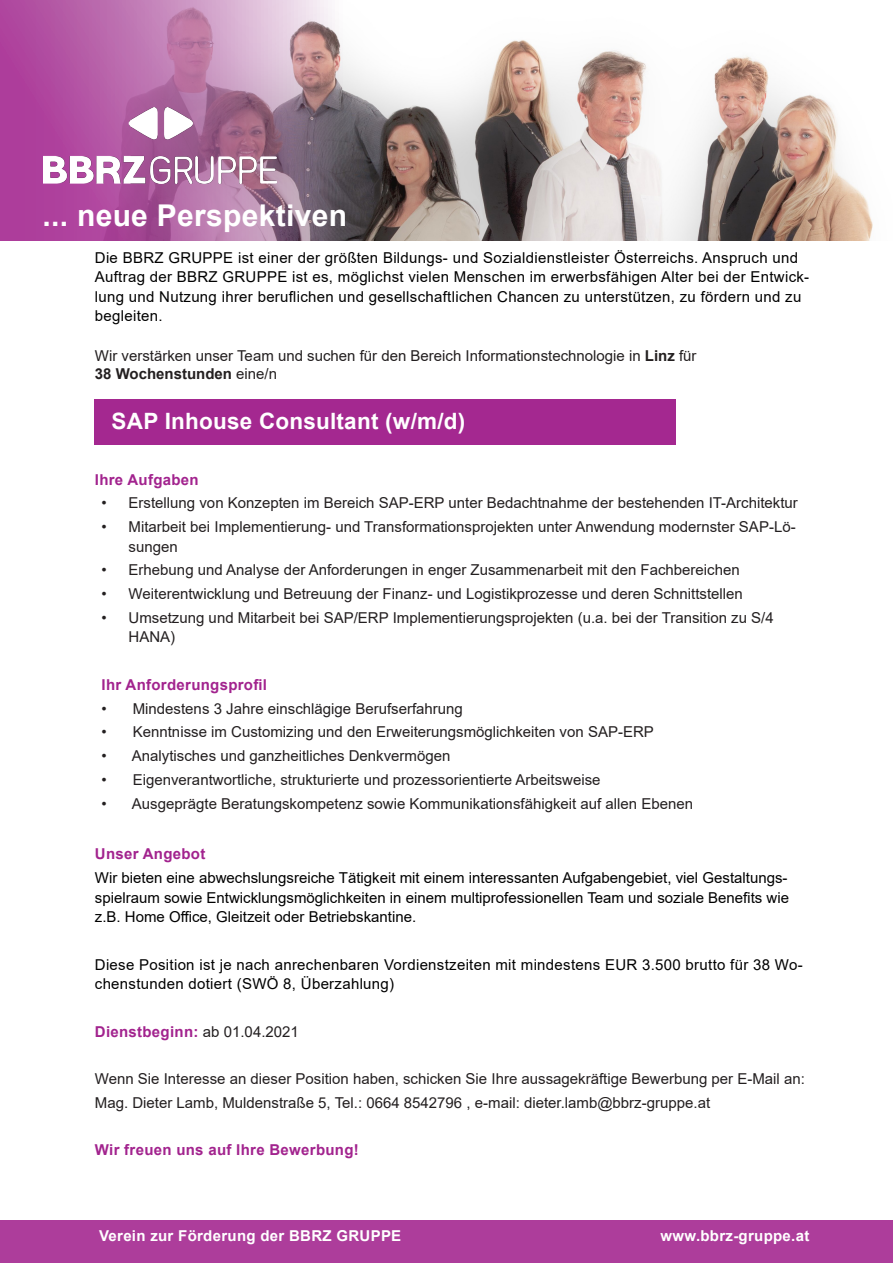
<style>
.page{position:relative;width:893px;height:1263px;background:#fff}
.page>*{position:absolute;margin:0;border:0;box-sizing:border-box;transform-origin:0 0}
.t1{font:700 30px "Arial";letter-spacing:.01em;color:#fff}
.t2{font:700 22.5px "Arial";letter-spacing:.01em;color:#fff}
.Fließtext_Arial_9{font:15px/19.5px "Arial";color:#231f20}
.Text_Arial_bold_10pt{font:15px/19.5px "Arial";letter-spacing:.02em;color:#000}
.Fließtext_Arial_9-2{font:15px/19.5px "Arial";color:#000;text-align:justify}
.Text_Arial_bold_10pt-2{font:700 15px "Arial";letter-spacing:.02em;color:#a2238e}
.Text_Arial_bold_10pt-3{font:700 15px "Arial";letter-spacing:.02em;color:#fff}
.Aufgaben_Profil{font:700 15px "Arial";letter-spacing:.02em;color:#a2238e}
.s1{font-weight:700}
.s2{font-weight:400;color:#231f20}
</style>
<div class="page">
<div style="left:0;top:1220px;width:893px;height:43px;background:#ad3d9b"></div>
<img style="left:0;top:0;width:873px;height:240px">
<div style="left:94px;top:400px;width:582px;height:45px;background:#a2238e"></div>
<img style="left:44px;top:107px;width:232px;height:76px">
<p class="t1" style="left:43px;top:194px;width:306px">... neue Perspektiven</p>
<p class="Text_Arial_bold_10pt" style="left:95px;top:248px;width:716px">Die BBRZ GRUPPE ist einer der größten Bildungs- und Sozialdienstleister Österreichs. Anspruch und Auftrag der BBRZ GRUPPE ist es, möglichst vielen Menschen im erwerbsfähigen Alter bei der Entwick&shy;lung und Nutzung ihrer beruflichen und gesellschaftlichen Chancen zu unterstützen, zu fördern und zu begleiten.</p>
<p class="Fließtext_Arial_9" style="left:95px;top:347px;width:603px;line-height:18px">Wir verstärken unser Team und suchen für den Bereich Informationstechnologie in <span class="s1">Linz</span> für<br><span class="s1">38 Wochenstunden</span> eine/n</p>
<h2 class="t2" style="left:112px;top:405px;width:355px">SAP Inhouse Consultant (w/m/d)</h2>
<p class="Text_Arial_bold_10pt-2" style="left:95px;top:469px;width:105px">Ihre Aufgaben</p>
<p class="Fließtext_Arial_9" style="left:102px;top:493px;width:698px">• Erstellung von Konzepten im Bereich SAP-ERP unter Bedachtnahme der bestehenden IT-Architektur</p>
<p class="Fließtext_Arial_9" style="left:129px;top:517px;width:669px;text-indent:-27px">• Mitarbeit bei Implementierung- und Transformationsprojekten unter Anwendung modernster SAP-Lö&shy;sungen</p>
<p class="Fließtext_Arial_9" style="left:102px;top:560px;width:640px">• Erhebung und Analyse der Anforderungen in enger Zusammenarbeit mit den Fachbereichen</p>
<p class="Fließtext_Arial_9" style="left:102px;top:584px;width:643px">• Weiterentwicklung und Betreuung der Finanz- und Logistikprozesse und deren Schnittstellen</p>
<p class="Fließtext_Arial_9" style="left:129px;top:608px;width:647px;text-indent:-27px">• Umsetzung und Mitarbeit bei SAP/ERP Implementierungsprojekten (u.a. bei der Transition zu S/4<br>HANA)</p>
<p class="Aufgaben_Profil" style="left:102px;top:674px;width:167px">Ihr Anforderungsprofil</p>
<p class="Fließtext_Arial_9" style="left:102px;top:698px;width:363px">• Mindestens 3 Jahre einschlägige Berufserfahrung</p>
<p class="Fließtext_Arial_9" style="left:102px;top:722px;width:554px">• Kenntnisse im Customizing und den Erweiterungsmöglichkeiten von SAP-ERP</p>
<p class="Fließtext_Arial_9" style="left:102px;top:746px;width:350px">• Analytisches und ganzheitliches Denkvermögen</p>
<p class="Fließtext_Arial_9" style="left:102px;top:770px;width:500px">• Eigenverantwortliche, strukturierte und prozessorientierte Arbeitsweise</p>
<p class="Fließtext_Arial_9" style="left:102px;top:793px;width:593px">• Ausgeprägte Beratungskompetenz sowie Kommunikationsfähigkeit auf allen Ebenen</p>
<p class="Text_Arial_bold_10pt-2" style="left:95px;top:843px;width:112px">Unser Angebot</p>
<p class="Fließtext_Arial_9-2" style="left:95px;top:868px;width:696px">Wir bieten eine abwechslungsreiche Tätigkeit mit einem interessanten Aufgabengebiet, viel Gestaltungs&shy;spielraum sowie Entwicklungsmöglichkeiten in einem multiprofessionellen Team und soziale Benefits wie z.B. Home Office, Gleitzeit oder Betriebskantine.</p>
<p class="Text_Arial_bold_10pt" style="left:95px;top:954px;width:709px">Diese Position ist je nach anrechenbaren Vordienstzeiten mit mindestens EUR 3.500 brutto für 38 Wo&shy;chenstunden dotiert (SWÖ 8, Überzahlung)</p>
<p class="Text_Arial_bold_10pt-2" style="left:95px;top:1021px;width:205px">Dienstbeginn: <span class="s2">ab 01.04.2021</span></p>
<p class="Fließtext_Arial_9" style="left:95px;top:1069px;width:712px">Wenn Sie Interesse an dieser Position haben, schicken Sie Ihre aussagekräftige Bewerbung per E-Mail an:</p>
<p class="Fließtext_Arial_9" style="left:95px;top:1093px;width:617px">Mag. Dieter Lamb, Muldenstraße 5, Tel.: 0664 8542796 , e-mail: dieter.lamb@bbrz-gruppe.at</p>
<p class="Text_Arial_bold_10pt-2" style="left:95px;top:1139px;width:265px">Wir freuen uns auf Ihre Bewerbung!</p>
<p class="Text_Arial_bold_10pt-3" style="left:99px;top:1225px;width:304px">Verein zur Förderung der BBRZ GRUPPE</p>
<p class="Text_Arial_bold_10pt-3" style="left:661px;top:1225px;width:150px">www.bbrz-gruppe.at</p>
</div>
